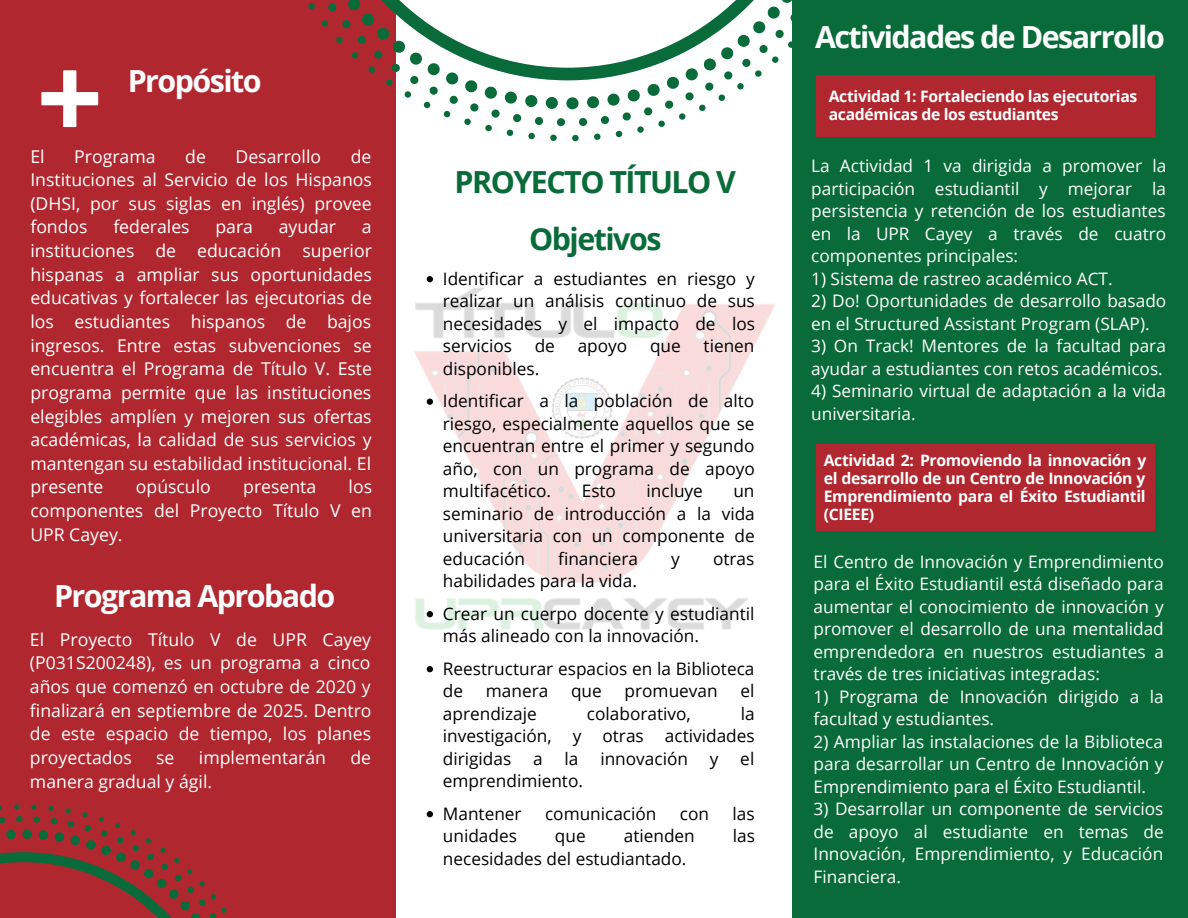
<style>
.page{position:relative;width:1188px;height:918px;background:#fff}
.page>*{position:absolute;margin:0;border:0;box-sizing:border-box;transform-origin:0 0}
.t1{font:700 30.45px "Open Sans";letter-spacing:-.05em;color:#fff}
.t2{font:700 30.45px/57.4px "Open Sans";letter-spacing:-.05em;color:#096b39;text-align:center}
.t3{font:17.7px/23.7px "Open Sans";color:#fff;text-align:justify}
.t4{font:17.25px/22.5px "Open Sans";color:#fff;text-align:justify}
.t5{font:17.25px/22.5px "Open Sans";color:#000;text-align:justify}
.t6{font:700 15.75px/18px "Open Sans";letter-spacing:-.02em;color:#fff}
</style>
<div class="page">
<div style="left:0;top:0;width:396px;height:918px;background:#b0272f"></div>
<img style="left:414px;top:278px;width:361px;height:352px">
<img style="left:552px;top:378px;width:60px;height:61px">
<svg style="left:427px;top:276px;width:6px;height:6px"></svg>
<svg style="left:427px;top:399px;width:6px;height:6px"></svg>
<svg style="left:427px;top:611px;width:6px;height:6px"></svg>
<svg style="left:427px;top:666px;width:6px;height:6px"></svg>
<svg style="left:308px;top:0;width:484px;height:141px"></svg>
<svg style="left:41px;top:70px;width:58px;height:58px"></svg>
<svg style="left:0;top:804px;width:227px;height:114px"></svg>
<div style="left:792px;top:0;width:396px;height:918px;background:#096b39"></div>
<div style="left:816px;top:75px;width:338px;height:62px;background:#b0272f"></div>
<div style="left:816px;top:445px;width:339px;height:86px;background:#b0272f"></div>
<svg style="left:427px;top:811px;width:6px;height:6px"></svg>
<p class="t1" style="left:128px;top:60px;width:136px">Propósito</p>
<p class="t3" style="left:30px;top:144px;width:343px;text-indent:320px">de Instituciones al Servicio de los Hispanos (DHSI, por sus siglas en inglés) provee fondos</p>
<p class="t3" style="left:30px;top:144px;width:16px">El</p>
<p class="t3" style="left:74px;top:144px;width:83px">Programa</p>
<p class="t3" style="left:185px;top:144px;width:22px">de</p>
<p class="t3" style="left:236px;top:144px;width:87px">Desarrollo</p>
<p class="t3" style="left:113px;top:215px;width:78px">federales</p>
<p class="t3" style="left:215px;top:215px;width:39px">para</p>
<p class="t3" style="left:279px;top:215px;width:59px">ayudar</p>
<p class="t3" style="left:30px;top:215px;width:343px;text-indent:331px">a instituciones de educación superior hispanas a ampliar sus oportunidades educativas y fortalecer las ejecutorias de los estudiantes hispanos de bajos ingresos. Entre estas subvenciones se encuentra el Programa de Título V. Este programa permite que las instituciones elegibles amplíen y mejoren sus ofertas académicas, la calidad de sus servicios y mantengan su estabilidad institucional. El presente</p>
<p class="t3" style="left:136px;top:475px;width:77px">opúsculo</p>
<p class="t3" style="left:243px;top:475px;width:75px">presenta</p>
<p class="t3" style="left:30px;top:475px;width:343px;text-indent:318px">los componentes del Proyecto Título V en UPR Cayey.</p>
<p class="t1" style="left:54px;top:575px;width:283px">Programa Aprobado</p>
<p class="t3" style="left:30px;top:627px;width:343px">El Proyecto Título V de UPR Cayey (P031S200248), es un programa a cinco años que comenzó en octubre de 2020 y finalizará en septiembre de 2025. Dentro de este espacio de tiempo, los planes proyectados</p>
<p class="t3" style="left:156px;top:745px;width:20px">se</p>
<p class="t3" style="left:199px;top:745px;width:129px">implementarán</p>
<p class="t3" style="left:350px;top:745px;width:22px">de</p>
<p class="t3" style="left:30px;top:769px;width:184px">manera gradual y ágil.</p>
<p class="t2" style="left:455px;top:152px;width:283px">PROYECTO TÍTULO V<br>Objetivos</p>
<p class="t5" style="left:443px;top:267px;width:314px">Identificar a estudiantes en riesgo y realizar un análisis continuo de sus necesidades y el impacto de los servicios</p>
<p class="t5" style="left:535px;top:334px;width:22px">de</p>
<p class="t5" style="left:578px;top:334px;width:51px">apoyo</p>
<p class="t5" style="left:650px;top:334px;width:32px">que</p>
<p class="t5" style="left:704px;top:334px;width:52px">tienen</p>
<p class="t5" style="left:443px;top:352px;width:313px;line-height:32.5px">disponibles.<br>Identificar a la población de alto</p>
<p class="t5" style="left:443px;top:412px;width:313px">riesgo, especialmente aquellos que se encuentran entre el primer y segundo año, con un programa de apoyo multifacético.</p>
<p class="t5" style="left:582px;top:479px;width:36px">Esto</p>
<p class="t5" style="left:647px;top:479px;width:58px">incluye</p>
<p class="t5" style="left:443px;top:479px;width:313px;text-indent:290px">un seminario de introducción a la vida universitaria con un componente de educación</p>
<p class="t5" style="left:558px;top:547px;width:81px">financiera</p>
<p class="t5" style="left:671px;top:547px;width:10px">y</p>
<p class="t5" style="left:713px;top:547px;width:43px">otras</p>
<p class="t5" style="left:443px;top:564px;width:313px;line-height:32.5px">habilidades para la vida.<br>Crear un cuerpo docente y estudiantil</p>
<p class="t5" style="left:443px;top:619px;width:313px;line-height:32.5px">más alineado con la innovación.<br>Reestructurar espacios en la Biblioteca</p>
<p class="t5" style="left:443px;top:679px;width:22px">de</p>
<p class="t5" style="left:486px;top:679px;width:64px">manera</p>
<p class="t5" style="left:571px;top:679px;width:32px">que</p>
<p class="t5" style="left:625px;top:679px;width:95px">promuevan</p>
<p class="t5" style="left:740px;top:679px;width:16px">el</p>
<p class="t5" style="left:443px;top:702px;width:95px">aprendizaje</p>
<p class="t5" style="left:587px;top:702px;width:105px">colaborativo,</p>
<p class="t5" style="left:443px;top:702px;width:313px;text-indent:298px">la investigación, y otras actividades dirigidas</p>
<p class="t5" style="left:533px;top:747px;width:11px">a</p>
<p class="t5" style="left:565px;top:747px;width:15px">la</p>
<p class="t5" style="left:600px;top:747px;width:89px">innovación</p>
<p class="t5" style="left:710px;top:747px;width:10px">y</p>
<p class="t5" style="left:740px;top:747px;width:16px">el</p>
<p class="t5" style="left:443px;top:769px;width:142px">emprendimiento.</p>
<p class="t5" style="left:443px;top:802px;width:80px">Mantener</p>
<p class="t5" style="left:545px;top:802px;width:113px">comunicación</p>
<p class="t5" style="left:680px;top:802px;width:31px">con</p>
<p class="t5" style="left:733px;top:802px;width:24px">las</p>
<p class="t5" style="left:443px;top:824px;width:76px">unidades</p>
<p class="t5" style="left:555px;top:824px;width:32px">que</p>
<p class="t5" style="left:624px;top:824px;width:73px">atienden</p>
<p class="t5" style="left:733px;top:824px;width:24px">las</p>
<p class="t5" style="left:443px;top:847px;width:245px">necesidades del estudiantado.</p>
<p class="t1" style="left:815px;top:15px;width:351px">Actividades de Desarrollo</p>
<p class="t6" style="left:829px;top:87px;width:310px">Actividad 1: Fortaleciendo las ejecutorias académicas de los estudiantes</p>
<p class="t4" style="left:811px;top:154px;width:357px">La Actividad 1 va dirigida a promover la participación estudiantil y mejorar la persistencia y retención de los estudiantes en la UPR Cayey a través de cuatro componentes principales:</p>
<p class="t4" style="left:811px;top:267px;width:303px">1) Sistema de rastreo académico ACT.</p>
<p class="t4" style="left:811px;top:289px;width:357px">2) Do! Oportunidades de desarrollo basado en el Structured Assistant Program (SLAP).</p>
<p class="t4" style="left:811px;top:335px;width:356px">3) On Track! Mentores de la facultad para ayudar a estudiantes con retos académicos.</p>
<p class="t4" style="left:811px;top:380px;width:356px">4) Seminario virtual de adaptación a la vida universitaria.</p>
<p class="t6" style="left:824px;top:451px;width:324px;text-align:justify">Actividad 2: Promoviendo la innovación y el desarrollo de un Centro de Innovación y Emprendimiento para el Éxito Estudiantil (CIEEE)</p>
<p class="t4" style="left:814px;top:550px;width:352px">El Centro de Innovación y Emprendimiento para el Éxito Estudiantil está diseñado para aumentar el conocimiento de innovación y promover el desarrollo de una mentalidad emprendedora en nuestros estudiantes a través de tres iniciativas integradas:</p>
<p class="t4" style="left:814px;top:685px;width:352px">1) Programa de Innovación dirigido a la facultad y estudiantes.</p>
<p class="t4" style="left:814px;top:730px;width:351px">2) Ampliar las instalaciones de la Biblioteca para desarrollar un Centro de Innovación y Emprendimiento para el Éxito Estudiantil.</p>
<p class="t4" style="left:814px;top:797px;width:352px">3) Desarrollar un componente de servicios de apoyo al estudiante en temas de Innovación, Emprendimiento, y Educación Financiera.</p>
</div>
